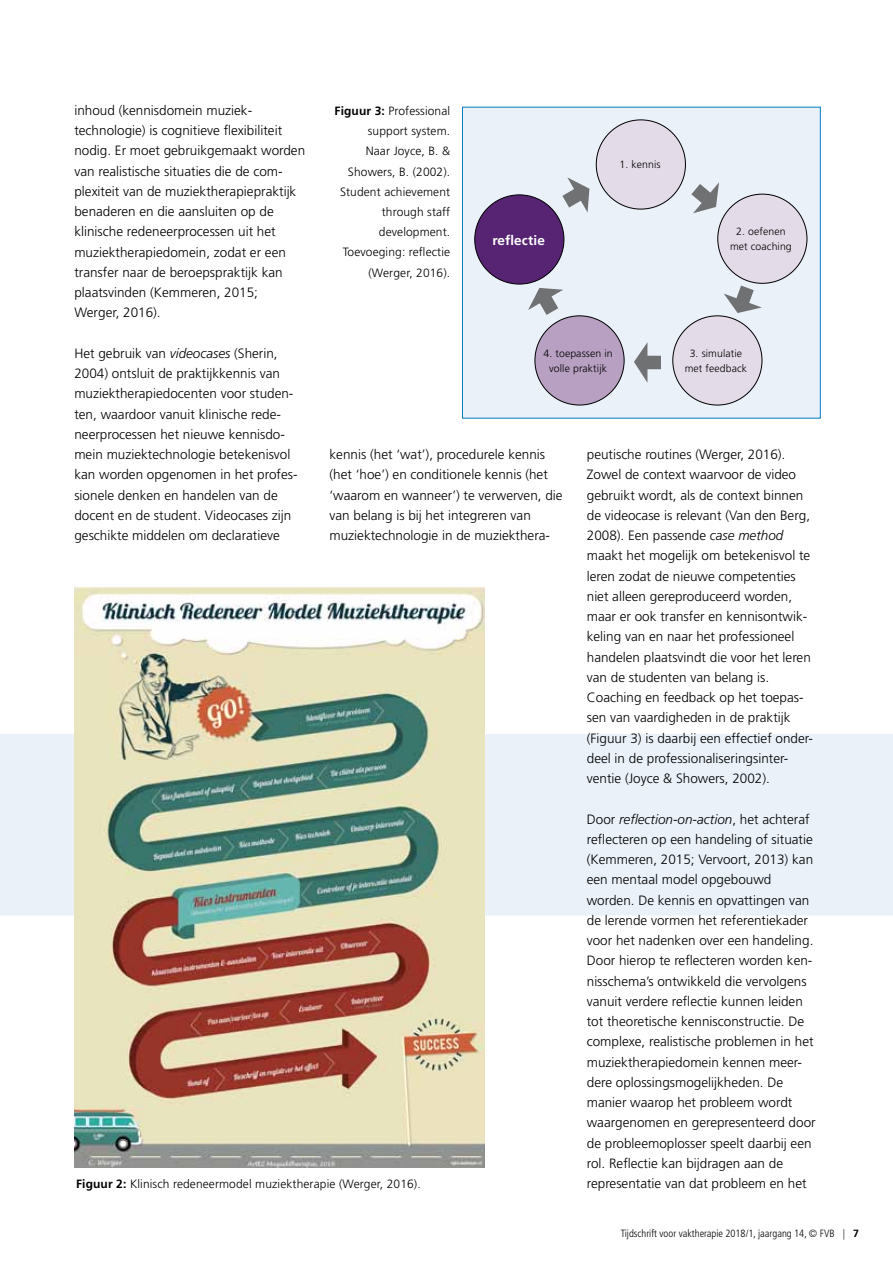
<style>
.page{position:relative;width:893px;height:1263px;background:#fff}
.page>*{position:absolute;margin:0;border:0;box-sizing:border-box;transform-origin:0 0}
.t1{font:300 13.5px/20.2px "Frutiger LT Std";color:#000}
.t2{font:700 13.5px "Frutiger LT Std";letter-spacing:.01em;color:#fff}
.t3{font:300 12px/20.2px "Frutiger LT Std";letter-spacing:.01em;color:#000;text-align:right}
.t4{font:300 10.5px/15px "Frutiger LT Std";letter-spacing:.01em;color:#000;text-align:center}
.t5{font:300 condensed 10.5px "Frutiger LT Std";color:#000}
.s1{font-style:italic}
.s2{font-weight:700}
.s3{font-weight:700;font-stretch:normal}
</style>
<div class="page">
<div style="left:0;top:734px;width:893px;height:181px;background:#eaf1f9"></div>
<img style="left:74px;top:587px;width:411px;height:580px">
<div style="left:462px;top:107px;width:359px;height:311px;background:#eaf1f9;border:1px solid #007bc2"></div>
<div style="left:596px;top:120px;width:89px;height:89px;background:#e3dbe8;border-radius:50%"></div>
<div style="left:673px;top:316px;width:89px;height:89px;background:#e3dbe8;border-radius:50%"></div>
<div style="left:535px;top:316px;width:89px;height:89px;background:#b7a0c1;border-radius:50%"></div>
<div style="left:475px;top:195px;width:89px;height:89px;background:#572473;border-radius:50%"></div>
<div style="left:718px;top:194px;width:89px;height:89px;background:#e3dbe8;border-radius:50%"></div>
<svg style="left:562px;top:177px;width:27px;height:35px"></svg>
<svg style="left:724px;top:286px;width:38px;height:27px"></svg>
<svg style="left:634px;top:342px;width:27px;height:41px"></svg>
<svg style="left:528px;top:288px;width:35px;height:27px"></svg>
<svg style="left:691px;top:182px;width:28px;height:31px"></svg>
<p class="t1" style="left:74px;top:100px;width:232px">inhoud (kennisdomein muziek&shy;technologie) is cognitieve flexibiliteit nodig. Er moet gebruikgemaakt worden van realistische situaties die de com&shy;plexiteit van de muziektherapiepraktijk benaderen en die aansluiten op de klinische redeneerprocessen uit het muziektherapiedomein, zodat er een transfer naar de beroepspraktijk kan plaatsvinden (Kemmeren, 2015; Werger, 2016).</p>
<p class="t1" style="left:74px;top:343px;width:225px">Het gebruik van <span class="s1">videocases</span> (Sherin, 2004) ontsluit de praktijkkennis van muziektherapiedocenten voor studen&shy;ten, waardoor vanuit klinische rede&shy;neerprocessen het nieuwe kennisdo&shy;mein muziektechnologie betekenisvol kan worden opgenomen in het profes&shy;sionele denken en handelen van de docent en de student. Videocases zijn geschikte middelen om declaratieve</p>
<p class="t3" style="left:335px;top:101px;width:117px"><span class="s2">Figuur 3:</span> Professional support system.<br>Naar Joyce, B. &amp;<br>Showers, B. (2002).<br>Student achievement through staff development.<br>Toevoeging: reflectie (Werger, 2016).</p>
<p class="t4" style="left:620px;top:157px;width:43px">1. kennis</p>
<p class="t2" style="left:492px;top:232px;width:54px">reflectie</p>
<p class="t4" style="left:730px;top:224px;width:63px">2. oefenen met coaching</p>
<p class="t4" style="left:685px;top:346px;width:64px">3. simulatie met feedback</p>
<p class="t4" style="left:543px;top:346px;width:71px">4. toepassen in volle praktijk</p>
<p class="t1" style="left:330px;top:444px;width:235px">kennis (het ‘wat’), procedurele kennis (het ‘hoe’) en conditionele kennis (het ‘waarom en wanneer’) te verwerven, die van belang is bij het integreren van muziektechnologie in de muziekthera-</p>
<p class="t1" style="left:587px;top:444px;width:228px">peutische routines (Werger, 2016).<br>Zowel de context waarvoor de video gebruikt wordt, als de context binnen de videocase is relevant (Van den Berg, 2008). Een passende <span class="s1">case method </span>maakt het mogelijk om betekenisvol te leren zodat de nieuwe competenties niet alleen gereproduceerd worden, maar er ook transfer en kennisontwik&shy;keling van en naar het professioneel handelen plaatsvindt die voor het leren van de studenten van belang is.<br>Coaching en feedback op het toepas&shy;sen van vaardigheden in de praktijk (Figuur 3) is daarbij een effectief onder&shy;deel in de professionaliseringsinter&shy;ventie (Joyce &amp; Showers, 2002).</p>
<p class="t1" style="left:587px;top:809px;width:230px">Door <span class="s1">reflection-on-action</span>, het achteraf reflecteren op een handeling of situatie (Kemmeren, 2015; Vervoort, 2013) kan een mentaal model opgebouwd worden. De kennis en opvattingen van de lerende vormen het referentiekader voor het nadenken over een handeling.<br>Door hierop te reflecteren worden ken&shy;nisschema’s ontwikkeld die vervolgens vanuit verdere reflectie kunnen leiden tot theoretische kennisconstructie. De complexe, realistische problemen in het muziektherapiedomein kennen meer&shy;dere oplossingsmogelijkheden. De manier waarop het probleem wordt waargenomen en gerepresenteerd door de probleemoplosser speelt daarbij een rol. Reflectie kan bijdragen aan de representatie van dat probleem en het</p>
<p class="t3" style="left:76px;top:1174px;width:346px"><span class="s2">Figuur 2:</span> Klinisch redeneermodel muziektherapie (Werger, 2016).</p>
<p class="t5" style="left:621px;top:1227px;width:240px">Tijdschrift voor vaktherapie 2018/1, jaargang 14, © FVB | <span class="s3">7</span></p>
</div>
